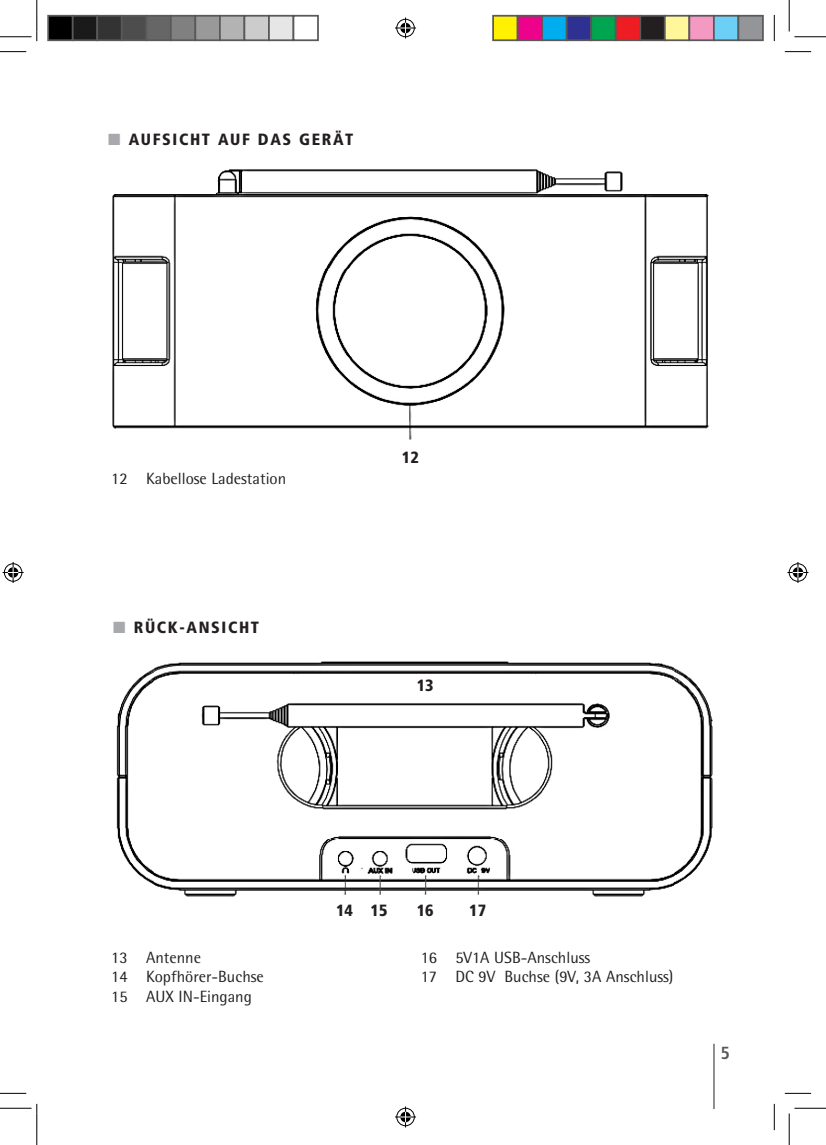
<style>
.page{position:relative;width:826px;height:1145px;background:#fff}
.page>*{position:absolute;margin:0;border:0;box-sizing:border-box;transform-origin:0 0}
.t1{font:700 condensed 17.5px "Frutiger";color:#57585a}
.t2{font:16.28px/19.9px "Rotis Semi Sans";color:#231f20}
.t3{font:900 condensed 16.28px "Frutiger";letter-spacing:.1em;color:#231f20}
.s1{color:#a8a9ad}
</style>
<div class="page">
<img style="left:112px;top:169px;width:597px;height:271px">
<hr style="left:713px;top:1044px;width:1px;height:64px;background:#231f20">
<img style="left:116px;top:661px;width:597px;height:236px">
<svg style="left:0;top:51px;width:26px;height:1px"></svg>
<svg style="left:784px;top:51px;width:26px;height:1px"></svg>
<svg style="left:0;top:1093px;width:26px;height:1px"></svg>
<svg style="left:784px;top:1093px;width:26px;height:1px"></svg>
<svg style="left:773px;top:15px;width:1px;height:26px"></svg>
<svg style="left:773px;top:1104px;width:1px;height:26px"></svg>
<hr style="left:0;top:36px;width:32px;height:1px;background:#000">
<hr style="left:794px;top:36px;width:31px;height:1px;background:#000">
<hr style="left:0;top:1108px;width:32px;height:1px;background:#000">
<hr style="left:794px;top:1108px;width:31px;height:1px;background:#000">
<hr style="left:36px;top:0;width:1px;height:32px;background:#000">
<hr style="left:36px;top:1113px;width:1px;height:32px;background:#000">
<hr style="left:788px;top:0;width:1px;height:32px;background:#000">
<hr style="left:788px;top:1113px;width:1px;height:32px;background:#000">
<svg style="left:395px;top:18px;width:21px;height:21px"></svg>
<svg style="left:395px;top:1106px;width:21px;height:21px"></svg>
<svg style="left:3px;top:562px;width:21px;height:21px"></svg>
<svg style="left:787px;top:562px;width:21px;height:21px"></svg>
<div style="left:48px;top:16px;width:25px;height:24px;background:#000"></div>
<div style="left:47px;top:15px;width:27px;height:26px;border:2px solid #595959"></div>
<div style="left:73px;top:16px;width:24px;height:24px;background:#1a1a1a"></div>
<div style="left:72px;top:15px;width:26px;height:26px;border:2px solid #595959"></div>
<div style="left:97px;top:16px;width:25px;height:24px;background:#333"></div>
<div style="left:96px;top:15px;width:26px;height:26px;border:2px solid #595959"></div>
<div style="left:122px;top:16px;width:24px;height:24px;background:#4d4d4d"></div>
<div style="left:121px;top:15px;width:26px;height:26px;border:2px solid #595959"></div>
<div style="left:146px;top:16px;width:25px;height:24px;background:#666"></div>
<div style="left:145px;top:15px;width:27px;height:26px;border:2px solid #595959"></div>
<div style="left:171px;top:16px;width:24px;height:24px;background:#808080"></div>
<div style="left:170px;top:15px;width:26px;height:26px;border:2px solid #595959"></div>
<div style="left:195px;top:16px;width:25px;height:24px;background:#999"></div>
<div style="left:194px;top:15px;width:26px;height:26px;border:2px solid #595959"></div>
<div style="left:220px;top:16px;width:24px;height:24px;background:#b3b3b3"></div>
<div style="left:219px;top:15px;width:26px;height:26px;border:2px solid #595959"></div>
<div style="left:244px;top:16px;width:25px;height:24px;background:#ccc"></div>
<div style="left:243px;top:15px;width:27px;height:26px;border:2px solid #595959"></div>
<div style="left:269px;top:16px;width:24px;height:24px;background:#e6e6e6"></div>
<div style="left:268px;top:15px;width:26px;height:26px;border:2px solid #595959"></div>
<div style="left:292px;top:15px;width:26px;height:26px;border:2px solid #595959"></div>
<div style="left:493px;top:16px;width:24px;height:24px;background:#fff101"></div>
<div style="left:492px;top:15px;width:26px;height:26px;border:2px solid #595959"></div>
<div style="left:517px;top:16px;width:25px;height:24px;background:#ed028c"></div>
<div style="left:516px;top:15px;width:26px;height:26px;border:2px solid #595959"></div>
<div style="left:542px;top:16px;width:24px;height:24px;background:#00aeef"></div>
<div style="left:541px;top:15px;width:26px;height:26px;border:2px solid #595959"></div>
<div style="left:566px;top:16px;width:25px;height:24px;background:#2e3092"></div>
<div style="left:565px;top:15px;width:26px;height:26px;border:2px solid #595959"></div>
<div style="left:591px;top:16px;width:24px;height:24px;background:#00a54f"></div>
<div style="left:590px;top:15px;width:26px;height:26px;border:2px solid #595959"></div>
<div style="left:615px;top:16px;width:25px;height:24px;background:#ee1d23"></div>
<div style="left:614px;top:15px;width:26px;height:26px;border:2px solid #595959"></div>
<div style="left:640px;top:16px;width:24px;height:24px;background:#231f20"></div>
<div style="left:639px;top:15px;width:26px;height:26px;border:2px solid #595959"></div>
<div style="left:664px;top:16px;width:25px;height:24px;background:#fff79a"></div>
<div style="left:663px;top:15px;width:26px;height:26px;border:2px solid #595959"></div>
<div style="left:689px;top:16px;width:24px;height:24px;background:#f499c2"></div>
<div style="left:688px;top:15px;width:26px;height:26px;border:2px solid #595959"></div>
<div style="left:713px;top:16px;width:25px;height:24px;background:#6bcff6"></div>
<div style="left:712px;top:15px;width:26px;height:26px;border:2px solid #595959"></div>
<div style="left:738px;top:16px;width:24px;height:24px;background:#939598"></div>
<div style="left:737px;top:15px;width:26px;height:26px;border:2px solid #595959"></div>
<p class="t3" style="left:108px;top:129px;width:247px"><span class="s1">■</span> AUFSICHT AUF DAS GERÄT</p>
<p class="t2" style="left:111px;top:468px;width:176px">12 Kabellose Ladestation</p>
<p class="t3" style="left:113px;top:618px;width:147px"><span class="s1">■</span> RÜCK-ANSICHT</p>
<p class="t3" style="left:401px;top:447px;width:18px">12</p>
<p class="t3" style="left:416px;top:676px;width:18px">13</p>
<p class="t3" style="left:336px;top:900px;width:53px">14 15</p>
<p class="t3" style="left:416px;top:900px;width:18px">16</p>
<p class="t3" style="left:469px;top:900px;width:18px">17</p>
<p class="t2" style="left:111px;top:947px;width:154px">13 Antenne<br>14 Kopfhörer-Buchse<br>15 AUX IN-Eingang</p>
<p class="t2" style="left:420px;top:947px;width:254px">16 5V1A USB-Anschluss<br>17 DC 9V Buchse (9V, 3A Anschluss)</p>
<p class="t1" style="left:720px;top:1042px;width:11px">5</p>
</div>
